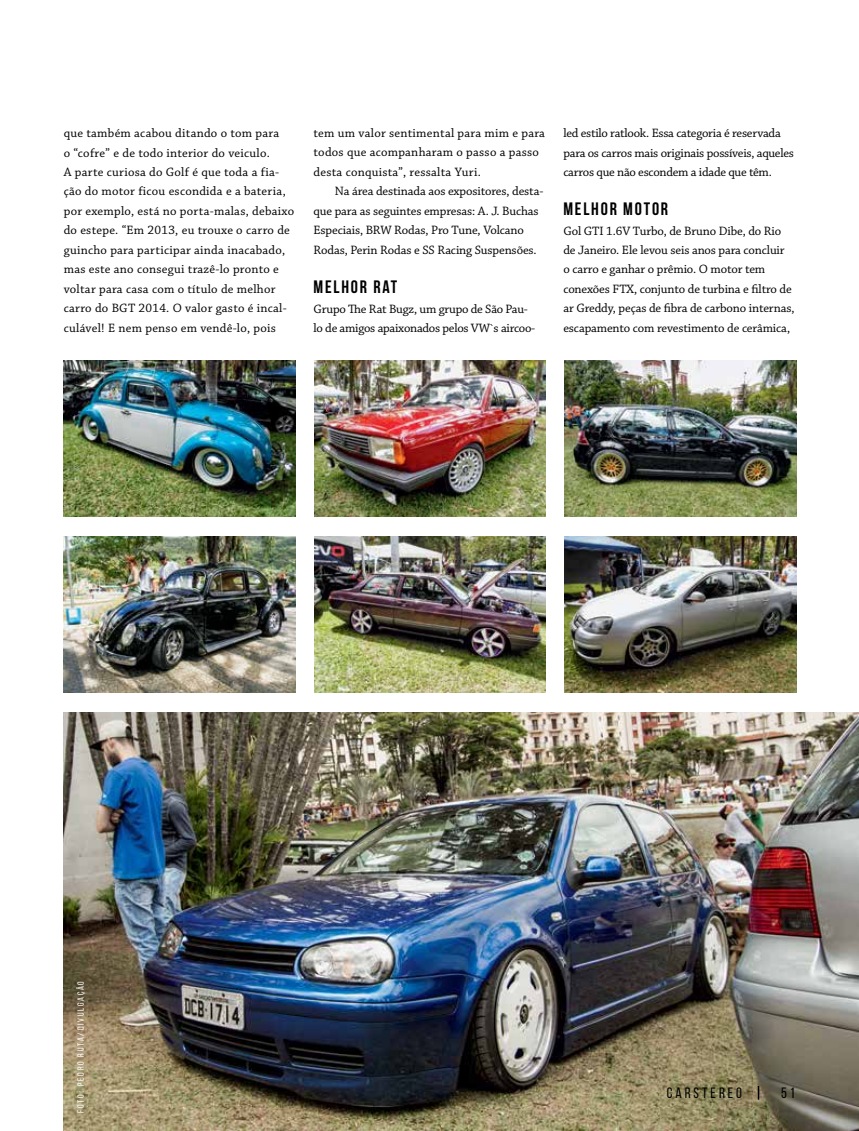
<style>
.page{position:relative;width:859px;height:1131px;background:#fff}
.page>*{position:absolute;margin:0;border:0;box-sizing:border-box;transform-origin:0 0}
.t1{font:700 18px "Bebas Neue";letter-spacing:.1em;color:#000}
.t2{font:15px "Bebas Neue";letter-spacing:.2em;color:#000}
.t3{font:12.75px/19.5px "Chaparral Pro";letter-spacing:-.005em;color:#000}
.t4{font:12.75px/19.5px "Chaparral Pro";letter-spacing:.02em;color:#000}
.t5{font:9px "Bebas Neue";letter-spacing:.2em;color:#fff}
</style>
<div class="page">
<img style="left:64px;top:361px;width:232px;height:156px">
<img style="left:314px;top:361px;width:232px;height:156px">
<img style="left:564px;top:361px;width:232px;height:156px">
<img style="left:64px;top:536px;width:232px;height:156px">
<img style="left:314px;top:536px;width:232px;height:156px">
<img style="left:564px;top:536px;width:232px;height:156px">
<img style="left:64px;top:713px;width:795px;height:418px">
<svg style="left:758px;top:1086px;width:1px;height:14px"></svg>
<p class="t4" style="left:64px;top:124px;width:232px">que também acabou ditando o tom para<br>o “cofre” e de todo interior do veiculo.<br>A parte curiosa do Golf é que toda a fia&shy;ção do motor ficou escondida e a bateria, por exemplo, está no porta-malas, debaixo do estepe. “Em 2013, eu trouxe o carro de guincho para participar ainda inacabado, mas este ano consegui trazê-lo pronto e voltar para casa com o título de melhor carro do BGT 2014. O valor gasto é incal&shy;culável! E nem penso em vendê-lo, pois</p>
<p class="t4" style="left:314px;top:124px;width:233px">tem um valor sentimental para mim e para todos que acompanharam o passo a passo desta conquista”, ressalta Yuri.</p>
<p class="t3" style="left:314px;top:182px;width:231px;text-indent:21px">Na área destinada aos expositores, desta&shy;que para as seguintes empresas: A. J. Buchas Especiais, BRW Rodas, Pro Tune, Volcano Rodas, Perin Rodas e SS Racing Suspensões.</p>
<h1 class="t1" style="left:314px;top:277px;width:85px">MELHOR RAT</h1>
<p class="t3" style="left:314px;top:299px;width:223px">Grupo The Rat Bugz, um grupo de São Pau&shy;lo de amigos apaixonados pelos VW`s aircoo-</p>
<p class="t3" style="left:563px;top:124px;width:232px">led estilo ratlook. Essa categoria é reservada para os carros mais originais possíveis, aqueles carros que não escondem a idade que têm.</p>
<h1 class="t1" style="left:563px;top:199px;width:106px">MELHOR MOTOR</h1>
<p class="t3" style="left:563px;top:221px;width:233px">Gol GTI 1.6V Turbo, de Bruno Dibe, do Rio de Janeiro. Ele levou seis anos para concluir<br>o carro e ganhar o prêmio. O motor tem conexões FTX, conjunto de turbina e filtro de ar Greddy, peças de fibra de carbono internas, escapamento com revestimento de cerâmica,</p>
<p class="t5" style="left:76px;top:1113px;width:133px;rotate:-90deg">FOTO: PEDRO RUTA/DIVULGAÇÃO</p>
<p class="t2" style="left:667px;top:1085px;width:77px">CARSTEREO</p>
<p class="t2" style="left:781px;top:1085px;width:15px">51</p>
</div>
